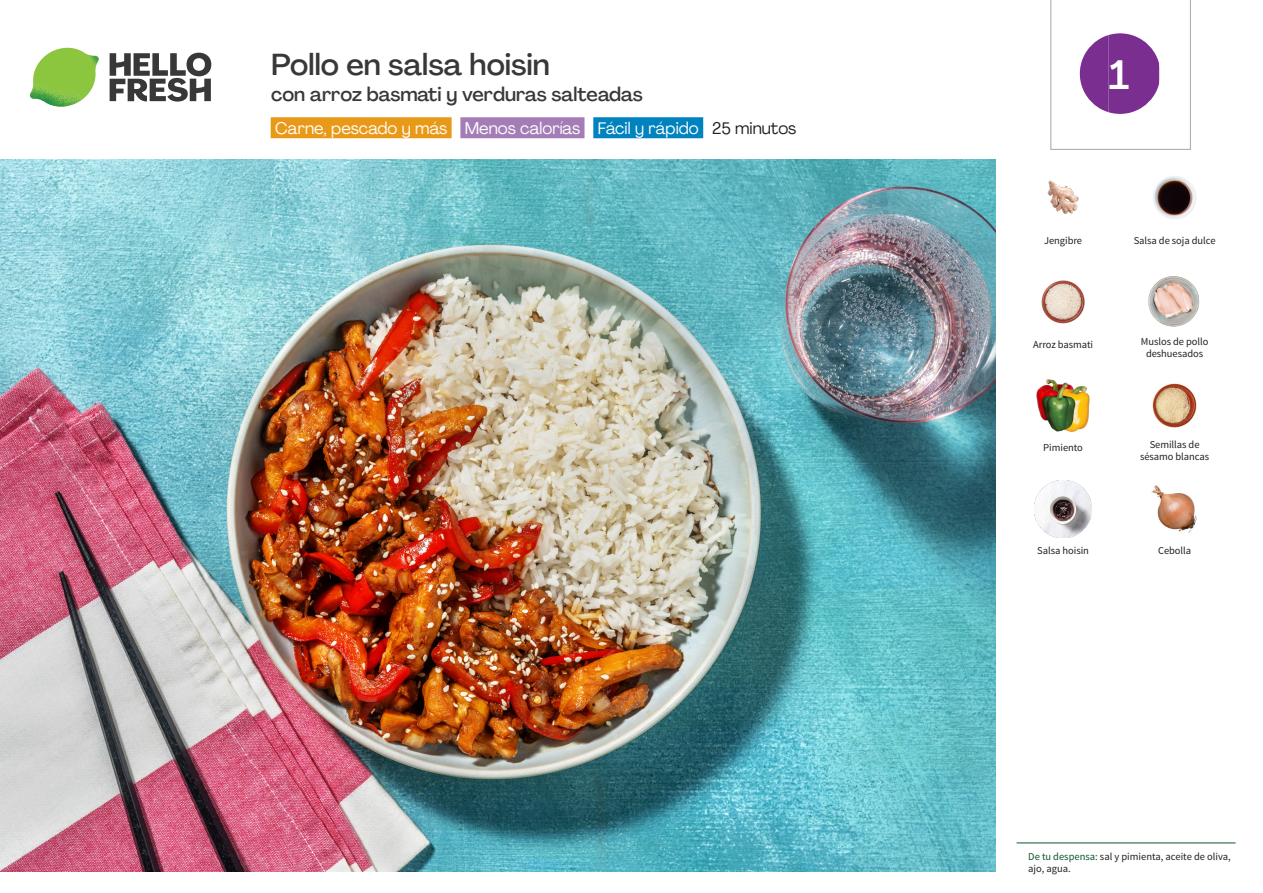
<style>
.page{position:relative;width:1263px;height:893px;background:#fff}
.page>*{position:absolute;margin:0;border:0;box-sizing:border-box;transform-origin:0 0}
._24_Recipe_Nr_Bag{font:500 40.5px "Agrandir";color:#fff}
._15_Titel_UK{font:500 30px "Agrandir";color:#383839}
._15_Titel_UK-2{font:500 19.5px "Agrandir";color:#383839}
._02_Box_Type{font:16.5px "Agrandir";color:#fff}
._18_FRONT_ingredient{font:10.5px/12px "Source Sans Pro";letter-spacing:-.005em;color:#231f20;text-align:center}
.s1{color:#231f20}
.s2{color:#0e572c}
</style>
<div class="page">
<svg style="left:110px;top:53px;width:101px;height:49px"></svg>
<img style="left:30px;top:48px;width:69px;height:59px">
<img style="left:0;top:159px;width:995px;height:713px">
<div style="left:271px;top:117px;width:181px;height:21px;background:#e99918"></div>
<div style="left:460px;top:117px;width:124px;height:21px;background:#a47db7"></div>
<div style="left:593px;top:117px;width:110px;height:21px;background:#0082bf"></div>
<hr style="left:1016px;top:843px;width:219px;height:1px;background:#0e572c">
<img style="left:1047px;top:180px;width:32px;height:34px">
<img style="left:1153px;top:176px;width:43px;height:43px">
<img style="left:1148px;top:276px;width:52px;height:51px">
<img style="left:1041px;top:280px;width:44px;height:44px">
<img style="left:1152px;top:383px;width:45px;height:45px">
<img style="left:1036px;top:379px;width:54px;height:53px">
<img style="left:1151px;top:485px;width:46px;height:48px">
<img style="left:1034px;top:480px;width:58px;height:58px">
<svg style="left:1050px;top:0;width:141px;height:150px"></svg>
<p class="_15_Titel_UK" style="left:271px;top:46px;width:280px">Pollo en salsa hoisin</p>
<p class="_15_Titel_UK-2" style="left:271px;top:82px;width:373px">con arroz basmati y verduras salteadas</p>
<p class="_02_Box_Type" style="left:275px;top:118px;width:523px">Carne, pescado y más Menos calorías Fácil y rápido <span class="s1">25 minutos</span></p>
<p class="_24_Recipe_Nr_Bag" style="left:1109px;top:50px;width:22px">1</p>
<p class="_18_FRONT_ingredient" style="left:1044px;top:235px;width:40px">Jengibre</p>
<p class="_18_FRONT_ingredient" style="left:1134px;top:235px;width:83px">Salsa de soja dulce</p>
<p class="_18_FRONT_ingredient" style="left:1033px;top:339px;width:62px">Arroz basmati</p>
<p class="_18_FRONT_ingredient" style="left:1141px;top:336px;width:69px">Muslos de pollo deshuesados</p>
<p class="_18_FRONT_ingredient" style="left:1043px;top:441px;width:41px">Pimiento</p>
<p class="_18_FRONT_ingredient" style="left:1140px;top:438px;width:71px">Semillas de sésamo blancas</p>
<p class="_18_FRONT_ingredient" style="left:1037px;top:545px;width:53px">Salsa hoisin</p>
<p class="_18_FRONT_ingredient" style="left:1158px;top:545px;width:35px">Cebolla</p>
<p class="_18_FRONT_ingredient" style="left:1028px;top:850px;width:204px;text-align:left"><span class="s2">De tu despensa:</span> sal y pimienta, aceite de oliva, ajo, agua.</p>
</div>
